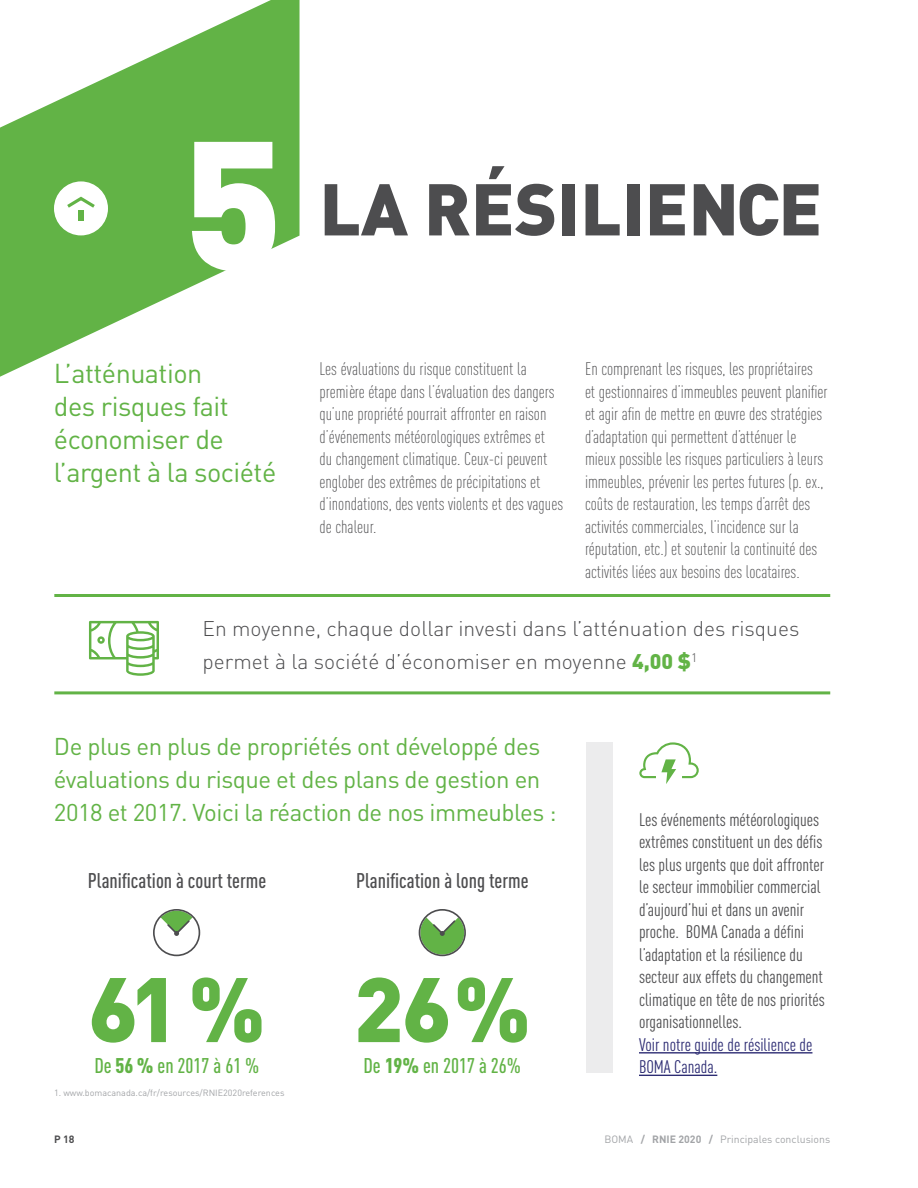
<style>
.page{position:relative;width:918px;height:1188px;background:#fff}
.page>*{position:absolute;margin:0;border:0;box-sizing:border-box;transform-origin:0 0}
.t1{font:900 180px "DIN";color:#fff}
.t2{font:900 90px "DIN";color:#62b346}
.t3{font:900 72px "DIN";color:#4d4d4f}
.t4{font:27px/33px "DIN";letter-spacing:-.02em;color:#62b346}
.t5{font:24px/33px "DIN";letter-spacing:-.02em;color:#62b346}
.t6{font:300 21px/33px "DIN";color:#4d4d4f}
.t7{font:500 21px "DIN Cond";color:#4d4d4f}
.t8{font:500 21px "DIN Cond";color:#62b346}
.t9{font:300 18px/22.5px "DIN Cond";color:#4d4d4f}
.t10{font:18px/22.5px "DIN Cond";color:#4d4d4f}
.t11{font:18px/22.5px "DIN Cond";color:#2d2c73}
.t12{font:10.5px "DIN";color:#a2a4a7}
.t13{font:700 10.5px "DIN";color:#4d4d4f}
.t14{font:9px "DIN";color:#a2a4a7}
.s1{font-weight:900;color:#62b346}
.s2{font-weight:900}
.s3{font-weight:700}
</style>
<div class="page">
<svg style="left:0;top:0;width:300px;height:377px;fill:#62b346"></svg>
<div style="left:54px;top:181px;width:54px;height:54px;background:#fff;border-radius:50%"></div>
<svg style="left:67px;top:196px;width:28px;height:12px"></svg>
<div style="left:78px;top:210px;width:6px;height:10px;background:#62b346"></div>
<hr style="left:54px;top:594px;width:776px;height:3px;background:#62b346">
<hr style="left:54px;top:691px;width:776px;height:3px;background:#62b346">
<svg style="left:89px;top:621px;width:70px;height:55px"></svg>
<hr style="left:639px;top:1052px;width:173px;height:2px;background:#2d2c73">
<hr style="left:639px;top:1075px;width:78px;height:1px;background:#2d2c73">
<svg style="left:639px;top:742px;width:60px;height:42px"></svg>
<svg style="left:153px;top:909px;width:47px;height:47px"></svg>
<svg style="left:419px;top:909px;width:47px;height:47px"></svg>
<div style="left:586px;top:742px;width:27px;height:330px;background:#ececed"></div>
<h1 class="t1" style="left:183px;top:87px;width:102px">5</h1>
<h3 class="t3" style="left:320px;top:162px;width:504px">LA RÉSILIENCE</h3>
<h3 class="t4" style="left:54px;top:356px;width:224px">L’atténuation<br>des risques fait économiser de l’argent à la société</h3>
<p class="t9" style="left:320px;top:357px;width:245px">Les évaluations du risque constituent la première étape dans l’évaluation des dangers qu’une propriété pourrait affronter en raison d’événements météorologiques extrêmes et<br>du changement climatique. Ceux-ci peuvent englober des extrêmes de précipitations et d’inondations, des vents violents et des vagues de chaleur.</p>
<p class="t9" style="left:585px;top:357px;width:244px">En comprenant les risques, les propriétaires<br>et gestionnaires d’immeubles peuvent planifier et agir afin de mettre en œuvre des stratégies d’adaptation qui permettent d’atténuer le mieux possible les risques particuliers à leurs immeubles, prévenir les pertes futures (p. ex., coûts de restauration, les temps d’arrêt des activités commerciales, l’incidence sur la réputation, etc.) et soutenir la continuité des activités liées aux besoins des locataires.</p>
<p class="t6" style="left:202px;top:611px;width:598px">En moyenne, chaque dollar investi dans l’atténuation des risques permet à la société d’économiser en moyenne <span class="s1">4,00 $</span><sup>1</sup></p>
<h3 class="t5" style="left:54px;top:729px;width:504px">De plus en plus de propriétés ont développé des évaluations du risque et des plans de gestion en<br>2018 et 2017. Voici la réaction de nos immeubles :</h3>
<p class="t7" style="left:88px;top:868px;width:180px">Planification à court terme</p>
<h2 class="t2" style="left:88px;top:951px;width:179px">61%</h2>
<p class="t8" style="left:94px;top:1053px;width:167px">De <span class="s2">56 %</span> en 2017 à 61 %</p>
<p class="t14" style="left:54px;top:1087px;width:232px">1. www.bomacanada.ca/fr/resources/RNIE2020references</p>
<p class="t7" style="left:356px;top:868px;width:174px">Planification à long terme</p>
<h2 class="t2" style="left:354px;top:951px;width:179px">26%</h2>
<p class="t8" style="left:364px;top:1053px;width:159px">De <span class="s2">19%</span> en 2017 à 26%</p>
<p class="t10" style="left:639px;top:808px;width:187px">Les événements météorologiques extrêmes constituent un des défis les plus urgents que doit affronter le secteur immobilier commercial d’aujourd’hui et dans un avenir proche. BOMA Canada a défini l’adaptation et la résilience du secteur aux effets du changement climatique en tête de nos priorités organisationnelles.</p>
<p class="t11" style="left:639px;top:1033px;width:175px">Voir notre guide de résilience de<br>BOMA Canada.</p>
<p class="t13" style="left:54px;top:1132px;width:22px">P 18</p>
<p class="t12" style="left:604px;top:1132px;width:227px">BOMA <span class="s3">/ RNIE 2020 /</span> Principales conclusions</p>
</div>
